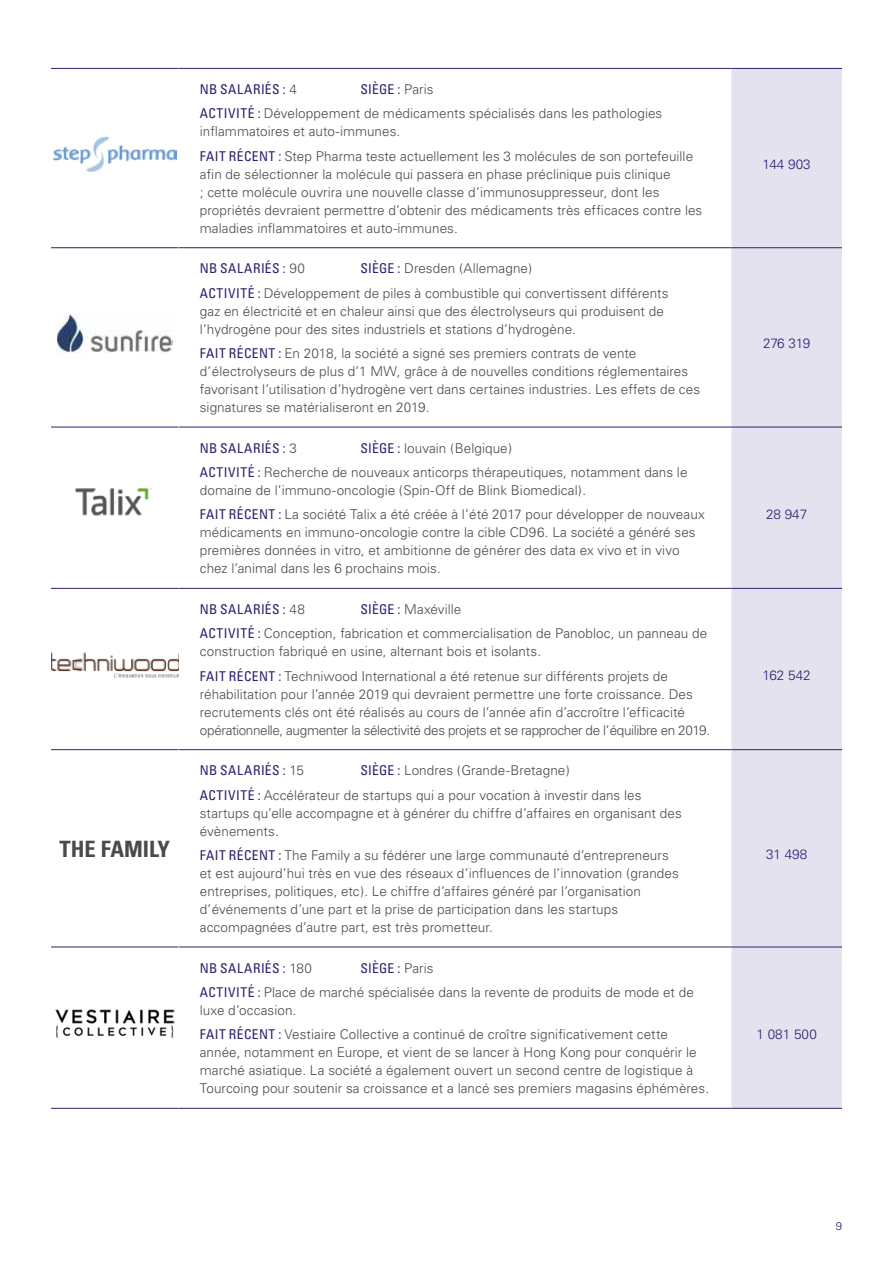
<style>
.page{position:relative;width:893px;height:1263px;background:#fff}
.page>*{position:absolute;margin:0;border:0;box-sizing:border-box;transform-origin:0 0}
.t1{font:700 condensed 22.5px "Univers";color:#4a4a49}
.t2{font:300 13.5px/18px "Univers";letter-spacing:.005em;color:#4a4a49}
.t3{font:condensed 13.5px "Univers";letter-spacing:.035em;color:#2e1f6e}
.t4{font:300 13.5px "Univers";color:#2e1f6e}
.t5{font:300 11.25px "Univers";color:#2e1f6e}
.s1{font-weight:400;font-stretch:condensed;color:#2e1f6e}
.s2{font-weight:300;font-stretch:normal;color:#4a4a49}
</style>
<div class="page">
<div style="left:731px;top:69px;width:111px;height:1039px;background:#e5e2f0"></div>
<hr style="left:731px;top:68px;width:111px;height:1px;background:#2e1f6e">
<hr style="left:731px;top:247px;width:111px;height:1px;background:#2e1f6e">
<hr style="left:731px;top:427px;width:111px;height:1px;background:#2e1f6e">
<hr style="left:731px;top:588px;width:111px;height:1px;background:#2e1f6e">
<hr style="left:731px;top:749px;width:111px;height:1px;background:#2e1f6e">
<hr style="left:731px;top:947px;width:111px;height:1px;background:#2e1f6e">
<hr style="left:731px;top:1108px;width:111px;height:1px;background:#2e1f6e">
<hr style="left:51px;top:68px;width:128px;height:1px;background:#2e1f6e">
<hr style="left:179px;top:68px;width:552px;height:1px;background:#2e1f6e">
<hr style="left:51px;top:247px;width:128px;height:1px;background:#2e1f6e">
<hr style="left:179px;top:247px;width:552px;height:1px;background:#2e1f6e">
<hr style="left:51px;top:427px;width:128px;height:1px;background:#2e1f6e">
<hr style="left:179px;top:427px;width:552px;height:1px;background:#2e1f6e">
<hr style="left:51px;top:588px;width:128px;height:1px;background:#2e1f6e">
<hr style="left:179px;top:588px;width:552px;height:1px;background:#2e1f6e">
<hr style="left:51px;top:749px;width:128px;height:1px;background:#2e1f6e">
<hr style="left:179px;top:749px;width:552px;height:1px;background:#2e1f6e">
<hr style="left:51px;top:947px;width:128px;height:1px;background:#2e1f6e">
<hr style="left:179px;top:947px;width:552px;height:1px;background:#2e1f6e">
<hr style="left:51px;top:1108px;width:128px;height:1px;background:#2e1f6e">
<hr style="left:179px;top:1108px;width:552px;height:1px;background:#2e1f6e">
<hr style="left:178px;top:427px;width:1px;height:161px;background:#fff">
<hr style="left:178px;top:947px;width:1px;height:161px;background:#fff">
<img style="left:53px;top:136px;width:124px;height:35px">
<img style="left:56px;top:313px;width:117px;height:40px">
<img style="left:74px;top:488px;width:78px;height:28px">
<img style="left:51px;top:652px;width:127px;height:26px">
<img style="left:55px;top:1009px;width:120px;height:29px">
<h1 class="t1" style="left:60px;top:835px;width:112px">THE FAMILY</h1>
<p class="t2" style="left:200px;top:77px;width:464px;line-height:24.5px;text-indent:161px"><span class="s1">SIÈGE :</span> Paris<br><span class="s1">ACTIVITÉ :</span> Développement de médicaments spécialisés dans les pathologies</p>
<p class="t2" style="left:200px;top:119px;width:495px;line-height:24.5px">inflammatoires et auto-immunes.<br><span class="s1">FAIT RÉCENT :</span> Step Pharma teste actuellement les 3 molécules de son portefeuille</p>
<p class="t2" style="left:200px;top:165px;width:504px">afin de sélectionner la molécule qui passera en phase préclinique puis clinique<br>; cette molécule ouvrira une nouvelle classe d’immunosuppresseur, dont les propriétés devraient permettre d’obtenir des médicaments très efficaces contre les maladies inflammatoires et auto-immunes.</p>
<p class="t3" style="left:200px;top:81px;width:99px">NB SALARIÉS : <span class="s2">4</span></p>
<p class="t2" style="left:200px;top:256px;width:470px;line-height:24.5px;text-indent:161px"><span class="s1">SIÈGE :</span> Dresden (Allemagne)<br><span class="s1">ACTIVITÉ :</span> Développement de piles à combustible qui convertissent différents</p>
<p class="t2" style="left:200px;top:302px;width:466px">gaz en électricité et en chaleur ainsi que des électrolyseurs qui produisent de l’hydrogène pour des sites industriels et stations d’hydrogène.</p>
<p class="t2" style="left:200px;top:344px;width:502px"><span class="s1">FAIT RÉCENT :</span> En 2018, la société a signé ses premiers contrats de vente d’électrolyseurs de plus d’1 MW, grâce à de nouvelles conditions réglementaires favorisant l’utilisation d’hydrogène vert dans certaines industries. Les effets de ces signatures se matérialiseront en 2019.</p>
<p class="t3" style="left:200px;top:260px;width:107px">NB SALARIÉS : <span class="s2">90</span></p>
<p class="t2" style="left:200px;top:436px;width:489px;line-height:24.5px;text-indent:161px"><span class="s1">SIÈGE :</span> louvain (Belgique)<br><span class="s1">ACTIVITÉ :</span> Recherche de nouveaux anticorps thérapeutiques, notamment dans le</p>
<p class="t2" style="left:200px;top:478px;width:506px;line-height:24.5px">domaine de l’immuno-oncologie (Spin-Off de Blink Biomedical).<br><span class="s1">FAIT RÉCENT :</span> La société Talix a été créée à l’été 2017 pour développer de nouveaux</p>
<p class="t2" style="left:200px;top:524px;width:497px">médicaments en immuno-oncologie contre la cible CD96. La société a généré ses premières données in vitro, et ambitionne de générer des data ex vivo et in vivo chez l’animal dans les 6 prochains mois.</p>
<p class="t3" style="left:200px;top:439px;width:99px">NB SALARIÉS : <span class="s2">3</span></p>
<p class="t2" style="left:200px;top:597px;width:509px;line-height:24.5px;text-indent:161px"><span class="s1">SIÈGE :</span> Maxéville<br><span class="s1">ACTIVITÉ :</span> Conception, fabrication et commercialisation de Panobloc, un panneau de</p>
<p class="t2" style="left:200px;top:639px;width:470px;line-height:24.5px">construction fabriqué en usine, alternant bois et isolants.<br><span class="s1">FAIT RÉCENT :</span> Techniwood International a été retenue sur différents projets de</p>
<p class="t2" style="left:200px;top:685px;width:512px">réhabilitation pour l’année 2019 qui devraient permettre une forte croissance. Des recrutements clés ont été réalisés au cours de l’année afin d’accroître l’efficacité opérationnelle, augmenter la sélectivité des projets et se rapprocher de l’équilibre en 2019.</p>
<p class="t3" style="left:200px;top:601px;width:107px">NB SALARIÉS : <span class="s2">48</span></p>
<p class="t4" style="left:763px;top:156px;width:50px">144 903</p>
<p class="t4" style="left:763px;top:335px;width:49px">276 319</p>
<p class="t4" style="left:766px;top:506px;width:43px">28 947</p>
<p class="t4" style="left:763px;top:667px;width:50px">162 542</p>
<p class="t2" style="left:200px;top:758px;width:443px;line-height:24.5px;text-indent:161px"><span class="s1">SIÈGE :</span> Londres (Grande-Bretagne)<br><span class="s1">ACTIVITÉ :</span> Accélérateur de startups qui a pour vocation à investir dans les</p>
<p class="t2" style="left:200px;top:804px;width:483px">startups qu’elle accompagne et à générer du chiffre d’affaires en organisant des évènements.</p>
<p class="t2" style="left:200px;top:846px;width:481px"><span class="s1">FAIT RÉCENT :</span> The Family a su fédérer une large communauté d’entrepreneurs et est aujourd’hui très en vue des réseaux d’influences de l’innovation (grandes entreprises, politiques, etc). Le chiffre d’affaires généré par l’organisation d’événements d’une part et la prise de participation dans les startups accompagnées d’autre part, est très prometteur.</p>
<p class="t4" style="left:766px;top:846px;width:43px">31 498</p>
<p class="t3" style="left:200px;top:959px;width:114px">NB SALARIÉS : <span class="s2">180</span></p>
<p class="t3" style="left:200px;top:762px;width:106px">NB SALARIÉS : <span class="s2">15</span></p>
<p class="t2" style="left:200px;top:956px;width:495px;line-height:24.5px;text-indent:161px"><span class="s1">SIÈGE :</span> Paris<br><span class="s1">ACTIVITÉ :</span> Place de marché spécialisée dans la revente de produits de mode et de</p>
<p class="t2" style="left:200px;top:998px;width:470px;line-height:24.5px">luxe d’occasion.<br><span class="s1">FAIT RÉCENT :</span> Vestiaire Collective a continué de croître significativement cette</p>
<p class="t2" style="left:200px;top:1044px;width:511px">année, notamment en Europe, et vient de se lancer à Hong Kong pour conquérir le marché asiatique. La société a également ouvert un second centre de logistique à<br>Tourcoing pour soutenir sa croissance et a lancé ses premiers magasins éphémères.</p>
<p class="t4" style="left:756px;top:1025px;width:62px">1 081 500</p>
<p class="t5" style="left:836px;top:1219px;width:8px">9</p>
</div>
